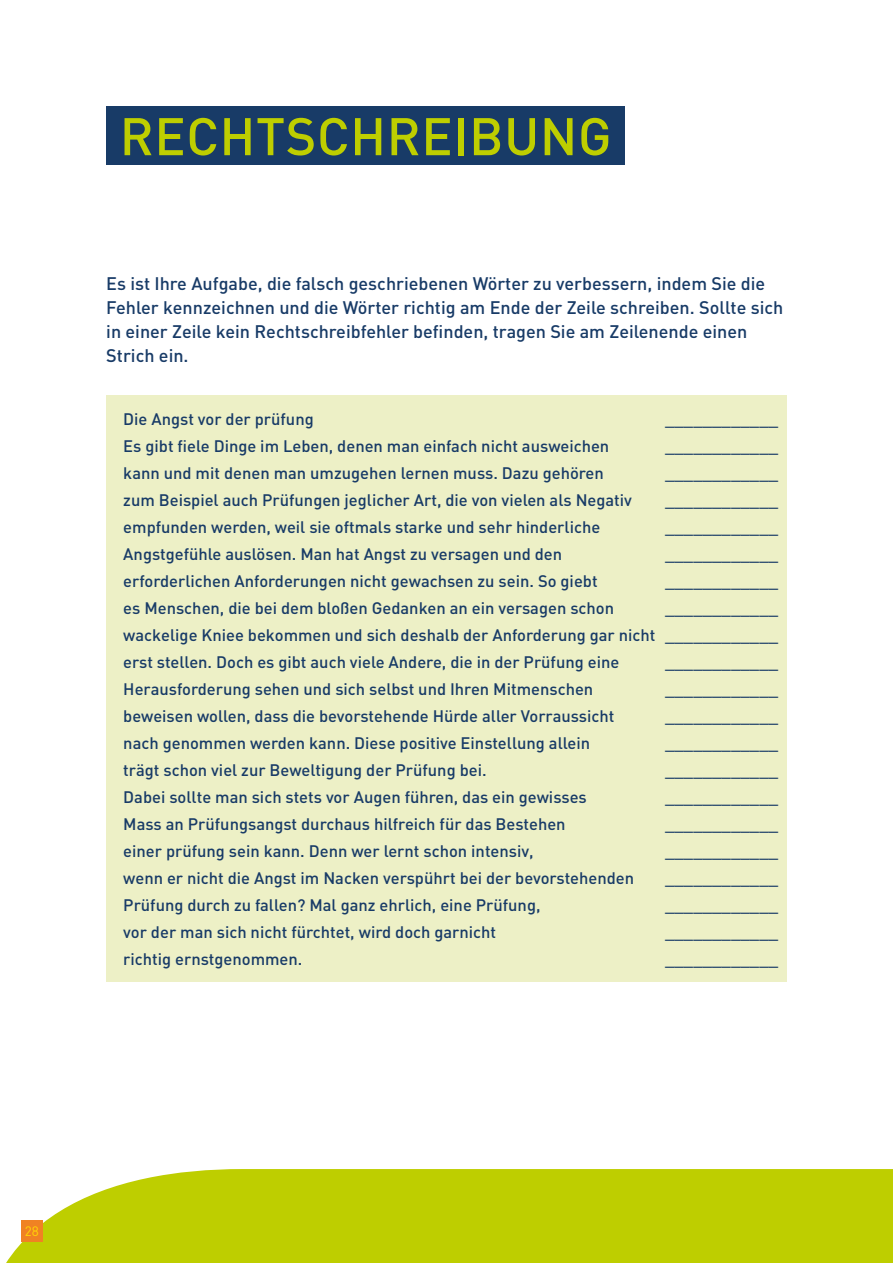
<style>
.page{position:relative;width:893px;height:1263px;background:#fff}
.page>*{position:absolute;margin:0;border:0;box-sizing:border-box;transform-origin:0 0}
.t1{font:500 52.05px "DIN Pro DR Vp";letter-spacing:.01em;color:#bece00}
.t2{font:500 18px/24px "DIN Pro DR Vp";color:#183b67}
.t3{font:500 16.5px/27px "DIN Pro DR Vp";color:#183b67;text-align:justify}
.t4{font:13.5px "DIN Pro DR Vp";color:#ffd405}
</style>
<div class="page">
<svg style="left:6px;top:1169px;width:887px;height:94px;background:#c2d110"></svg>
<div style="left:106px;top:395px;width:681px;height:587px;background:#edf0c6"></div>
<div style="left:106px;top:106px;width:519px;height:58px;background:#183b67"></div>
<div style="left:21px;top:1220px;width:22px;height:22px;background:#f08223"></div>
<h1 class="t1" style="left:120px;top:103px;width:493px">RECHTSCHREIBUNG</h1>
<p class="t2" style="left:106px;top:271px;width:679px">Es ist Ihre Aufgabe, die falsch geschriebenen Wörter zu verbessern, indem Sie die Fehler kennzeichnen und die Wörter richtig am Ende der Zeile schreiben. Sollte sich in einer Zeile kein Rechtschreibfehler befinden, tragen Sie am Zeilenende einen Strich ein.</p>
<p class="t3" style="left:123px;top:405px;width:192px">Die Angst vor der prüfung</p>
<p class="t3" style="left:123px;top:432px;width:487px">Es gibt fiele Dinge im Leben, denen man einfach nicht ausweichen</p>
<p class="t3" style="left:123px;top:459px;width:482px">kann und mit denen man umzugehen lernen muss. Dazu gehören</p>
<p class="t3" style="left:123px;top:486px;width:510px">zum Beispiel auch Prüfungen jeglicher Art, die von vielen als Negativ</p>
<p class="t3" style="left:123px;top:513px;width:478px">empfunden werden, weil sie oftmals starke und sehr hinderliche</p>
<p class="t3" style="left:123px;top:540px;width:440px">Angstgefühle auslösen. Man hat Angst zu versagen und den</p>
<p class="t3" style="left:123px;top:567px;width:476px">erforderlichen Anforderungen nicht gewachsen zu sein. So giebt</p>
<p class="t3" style="left:665px;top:405px;width:115px">____________</p>
<p class="t3" style="left:665px;top:432px;width:115px">____________</p>
<p class="t3" style="left:665px;top:459px;width:115px">____________</p>
<p class="t3" style="left:665px;top:486px;width:115px">____________</p>
<p class="t3" style="left:665px;top:513px;width:115px">____________</p>
<p class="t3" style="left:665px;top:540px;width:115px">____________</p>
<p class="t3" style="left:665px;top:567px;width:115px">____________</p>
<p class="t3" style="left:123px;top:594px;width:492px">es Menschen, die bei dem bloßen Gedanken an ein versagen schon</p>
<p class="t3" style="left:123px;top:594px;width:656px;text-indent:542px">____________ wackelige Kniee bekommen und sich deshalb der Anforderung gar nicht ____________ erst stellen. Doch es gibt auch viele Andere, die in der Prüfung eine</p>
<p class="t3" style="left:665px;top:648px;width:115px">____________</p>
<p class="t3" style="left:123px;top:675px;width:471px">Herausforderung sehen und sich selbst und Ihren Mitmenschen</p>
<p class="t3" style="left:665px;top:675px;width:115px">____________</p>
<p class="t3" style="left:123px;top:702px;width:493px">beweisen wollen, dass die bevorstehende Hürde aller Vorraussicht</p>
<p class="t3" style="left:665px;top:702px;width:115px">____________</p>
<p class="t3" style="left:123px;top:729px;width:468px">nach genommen werden kann. Diese positive Einstellung allein</p>
<p class="t3" style="left:665px;top:729px;width:115px">____________</p>
<p class="t3" style="left:123px;top:756px;width:365px">trägt schon viel zur Beweltigung der Prüfung bei.</p>
<p class="t3" style="left:665px;top:756px;width:115px">____________</p>
<p class="t3" style="left:123px;top:783px;width:465px">Dabei sollte man sich stets vor Augen führen, das ein gewisses</p>
<p class="t3" style="left:665px;top:783px;width:115px">____________</p>
<p class="t3" style="left:123px;top:810px;width:444px">Mass an Prüfungsangst durchaus hilfreich für das Bestehen</p>
<p class="t3" style="left:665px;top:810px;width:115px">____________</p>
<p class="t3" style="left:123px;top:837px;width:412px">einer prüfung sein kann. Denn wer lernt schon intensiv,</p>
<p class="t3" style="left:665px;top:837px;width:115px">____________</p>
<p class="t3" style="left:123px;top:864px;width:512px">wenn er nicht die Angst im Nacken verspührt bei der bevorstehenden</p>
<p class="t3" style="left:665px;top:864px;width:115px">____________</p>
<p class="t3" style="left:123px;top:891px;width:419px">Prüfung durch zu fallen? Mal ganz ehrlich, eine Prüfung,</p>
<p class="t3" style="left:665px;top:891px;width:115px">____________</p>
<p class="t3" style="left:123px;top:918px;width:374px">vor der man sich nicht fürchtet, wird doch garnicht</p>
<p class="t3" style="left:665px;top:918px;width:115px">____________</p>
<p class="t3" style="left:123px;top:945px;width:181px">richtig ernstgenommen.</p>
<p class="t3" style="left:665px;top:945px;width:115px">____________</p>
<p class="t4" style="left:25px;top:1223px;width:16px">28</p>
</div>
